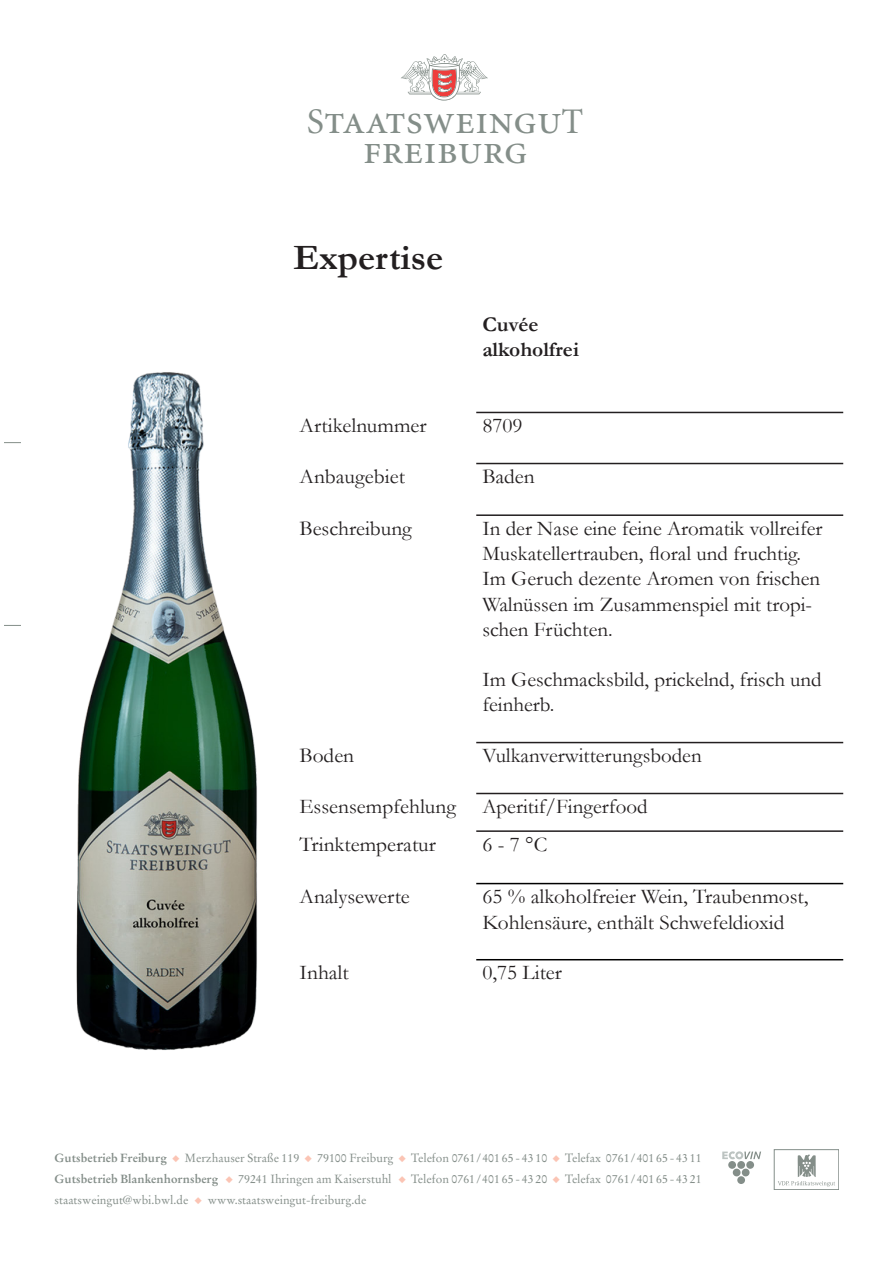
<style>
.page{position:relative;width:893px;height:1263px;background:#fff}
.page>*{position:absolute;margin:0;border:0;box-sizing:border-box;transform-origin:0 0}
.t1{font:42.6px/30.5px "Minion Regular SC";color:#848e89;text-align:center}
.t2{font:700 36px "Garamond";color:#231f20}
.t3{font:21px/25.2px "Garamond";color:#231f20}
.t4{font:700 21px "Garamond";color:#231f20}
.t5{font:11.85px/20.7px "Stempel Garamond";color:#848e89;text-align:justify}
.s1{font-size:36px}
.s2{font-weight:700}
.s3{color:#fbc4b4}
</style>
<div class="page">
<svg style="left:4px;top:442px;width:17px;height:1px"></svg>
<svg style="left:4px;top:625px;width:17px;height:1px"></svg>
<svg style="left:401px;top:54px;width:87px;height:47px"></svg>
<div style="left:728px;top:1161px;width:8px;height:8px;background:#848e89;border-radius:50%"></div>
<div style="left:737px;top:1161px;width:8px;height:8px;background:#848e89;border-radius:50%"></div>
<div style="left:746px;top:1161px;width:8px;height:8px;background:#848e89;border-radius:50%"></div>
<div style="left:742px;top:1168px;width:8px;height:8px;background:#848e89;border-radius:50%"></div>
<div style="left:737px;top:1176px;width:8px;height:8px;background:#848e89;border-radius:50%"></div>
<div style="left:733px;top:1168px;width:7px;height:8px;background:#848e89;border-radius:50%"></div>
<svg style="left:722px;top:1151px;width:39px;height:8px"></svg>
<div style="left:774px;top:1149px;width:65px;height:41px;border:1px solid #848e89"></div>
<svg style="left:778px;top:1154px;width:57px;height:32px"></svg>
<img style="left:76px;top:372px;width:181px;height:678px">
<hr style="left:476px;top:793px;width:367px;height:1px;background:#231f20">
<hr style="left:476px;top:830px;width:367px;height:2px;background:#231f20">
<hr style="left:476px;top:412px;width:367px;height:1px;background:#231f20">
<hr style="left:476px;top:463px;width:367px;height:1px;background:#231f20">
<hr style="left:476px;top:514px;width:367px;height:2px;background:#231f20">
<hr style="left:476px;top:742px;width:367px;height:1px;background:#231f20">
<hr style="left:476px;top:959px;width:367px;height:1px;background:#000">
<hr style="left:476px;top:883px;width:367px;height:1px;background:#000">
<p class="t1" style="left:307px;top:105px;width:278px"><span class="s1">S</span>taatsweingu<span class="s1">T </span>freiburg</p>
<p class="t2" style="left:293px;top:233px;width:151px">Expertise</p>
<p class="t4" style="left:482px;top:310px;width:58px">Cuvée</p>
<p class="t4" style="left:482px;top:335px;width:98px">alkoholfrei</p>
<p class="t3" style="left:300px;top:412px;width:129px">Artikelnummer</p>
<p class="t3" style="left:482px;top:412px;width:42px">8709</p>
<p class="t3" style="left:300px;top:463px;width:107px">Anbaugebiet</p>
<p class="t3" style="left:482px;top:463px;width:54px">Baden</p>
<p class="t3" style="left:300px;top:515px;width:114px">Beschreibung</p>
<p class="t3" style="left:482px;top:515px;width:342px">In der Nase eine feine Aromatik vollreifer<br>Muskatellertrauben, floral und fruchtig.</p>
<p class="t3" style="left:482px;top:566px;width:339px">Im Geruch dezente Aromen von frischen<br>Walnüssen im Zusammenspiel mit tropi&shy;schen Früchten.</p>
<p class="t3" style="left:482px;top:666px;width:341px">Im Geschmacksbild, prickelnd, frisch und feinherb.</p>
<p class="t3" style="left:300px;top:742px;width:56px">Boden</p>
<p class="t3" style="left:482px;top:742px;width:221px">Vulkanverwitterungsboden</p>
<p class="t3" style="left:300px;top:793px;width:158px">Essensempfehlung</p>
<p class="t3" style="left:482px;top:793px;width:167px">Aperitif/Fingerfood</p>
<p class="t3" style="left:300px;top:831px;width:138px">Trinktemperatur</p>
<p class="t3" style="left:482px;top:831px;width:66px">6 - 7 °C</p>
<p class="t3" style="left:300px;top:883px;width:112px">Analysewerte</p>
<p class="t3" style="left:482px;top:883px;width:328px">65 % alkoholfreier Wein, Traubenmost,<br>Kohlensäure, enthält Schwefeldioxid</p>
<p class="t3" style="left:300px;top:960px;width:51px">Inhalt</p>
<p class="t3" style="left:482px;top:960px;width:81px">0,75 Liter</p>
<p class="t5" style="left:55px;top:1148px;width:649px"><span class="s2">Gutsbetrieb Freiburg</span> <span class="s3">◆</span> Merzhauser Straße 119 <span class="s3">◆</span> 79100 Freiburg <span class="s3">◆</span> Telefon 0761/401 65 - 43 10 <span class="s3">◆</span> Telefax 0761/401 65 - 43 11<br><span class="s2">Gutsbetrieb Blankenhornsberg</span> <span class="s3">◆</span> 79241 Ihringen am Kaiserstuhl <span class="s3">◆</span> Telefon 0761/401 65 - 43 20 <span class="s3">◆</span> Telefax 0761/401 65 - 43 21 staatsweingut@wbi.bwl.de <span class="s3">◆</span> www.staatsweingut-freiburg.de</p>
</div>
